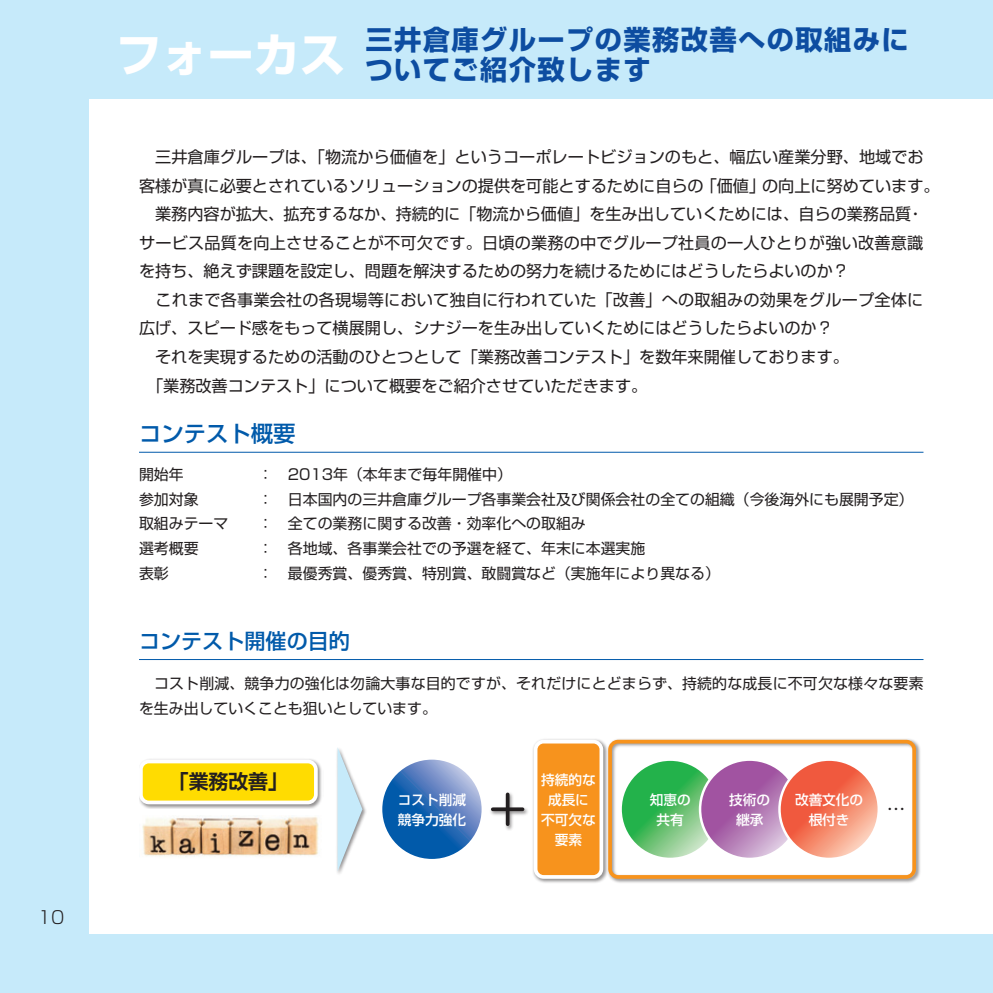
<style>
.page{position:relative;width:993px;height:993px;background:#fff}
.page>*{position:absolute;margin:0;border:0;box-sizing:border-box;transform-origin:0 0}
.t1{font:700 45.85px "Shin Go Pr 5";color:#fff}
.t2{font:700 27.3px/29.8px "Shin Go Pr 5";letter-spacing:.05em;color:#0d4da1}
.t3{font:500 22.4px "Shin Go Pr 5";color:#015aaa}
.t4{font:500 21px "Shin Go Pr 5";color:#015aaa}
.t5{font:700 19.78px "Shin Go Pr 5 De";color:#231f20}
.t6{font:18.55px "Shin Go Pr 5";color:#231f20}
.t7{font:300 17.5px "Shin Go Pr 5";color:#231f20}
.t8{font:16.1px/28.5px "Shin Go Pr 5";color:#231f20}
.t9{font:14.88px/24.8px "Shin Go Pr 5";color:#231f20}
.t10{font:500 13.65px/19.8px "Shin Go Pr 5";color:#fff;text-align:center}
</style>
<div class="page">
<div style="left:0;top:0;width:992px;height:992px;background:#c6eafa"></div>
<div style="left:89px;top:99px;width:903px;height:834px;background:#fff"></div>
<hr style="left:139px;top:451px;width:784px;height:1px;background:#015aaa">
<hr style="left:139px;top:659px;width:784px;height:1px;background:#015aaa">
<img style="left:535px;top:742px;width:70px;height:141px">
<svg style="left:533px;top:739px;width:70px;height:139px;background:#f7a341"></svg>
<img style="left:605px;top:741px;width:315px;height:142px">
<svg style="left:608px;top:739px;width:307px;height:139px"></svg>
<svg style="left:620px;top:759px;width:99px;height:99px;background:#54be6a"></svg>
<div style="left:619px;top:758px;width:102px;height:101px;border:2px solid #fff;border-radius:50%"></div>
<svg style="left:699px;top:759px;width:100px;height:99px;background:#b173b2"></svg>
<div style="left:698px;top:758px;width:102px;height:101px;border:2px solid #fff;border-radius:50%"></div>
<svg style="left:779px;top:759px;width:99px;height:99px;background:#f37e63"></svg>
<div style="left:778px;top:758px;width:101px;height:101px;border:2px solid #fff;border-radius:50%"></div>
<svg style="left:382px;top:759px;width:99px;height:99px;background:#3b75b9"></svg>
<img style="left:141px;top:762px;width:181px;height:47px">
<svg style="left:139px;top:759px;width:178px;height:45px"></svg>
<img style="left:337px;top:801px;width:29px;height:73px">
<svg style="left:337px;top:748px;width:25px;height:123px"></svg>
<img style="left:142px;top:817px;width:177px;height:40px">
<img style="left:490px;top:792px;width:38px;height:38px">
<hr style="left:492px;top:807px;width:30px;height:3px;background:#231f20">
<svg style="left:505px;top:794px;width:4px;height:29px"></svg>
<p class="t7" style="left:38px;top:902px;width:28px">10</p>
<h1 class="t1" style="left:116px;top:18px;width:231px">フォーカス</h1>
<h2 class="t2" style="left:365px;top:23px;width:544px">三井倉庫グループの業務改善への取組みについてご紹介致します</h2>
<p class="t8" style="left:139px;top:141px;width:801px">　三井倉庫グループは、「物流から価値を」というコーポレートビジョンのもと、幅広い産業分野、地域でお客様が真に必要とされているソリューションの提供を可能とするために自らの「価値」の向上に努めています。　業務内容が拡大、拡充するなか、持続的に「物流から価値」を生み出していくためには、自らの業務品質・サービス品質を向上させることが不可欠です。日頃の業務の中でグループ社員の一人ひとりが強い改善意識を持ち、絶えず課題を設定し、問題を解決するための努力を続けるためにはどうしたらよいのか？<br>　これまで各事業会社の各現場等において独自に行われていた「改善」への取組みの効果をグループ全体に広げ、スピード感をもって横展開し、シナジーを生み出していくためにはどうしたらよいのか？<br>　それを実現するための活動のひとつとして「業務改善コンテスト」を数年来開催しております。<br>　「業務改善コンテスト」について概要をご紹介させていただきます。</p>
<h3 class="t3" style="left:139px;top:414px;width:158px">コンテスト概要</h3>
<p class="t9" style="left:139px;top:460px;width:46px">開始年</p>
<p class="t9" style="left:258px;top:460px;width:255px">：　2013年（本年まで毎年開催中）</p>
<p class="t9" style="left:139px;top:485px;width:61px">参加対象</p>
<p class="t9" style="left:258px;top:485px;width:656px">：　日本国内の三井倉庫グループ各事業会社及び関係会社の全ての組織（今後海外にも展開予定）</p>
<p class="t9" style="left:139px;top:510px;width:91px">取組みテーマ</p>
<p class="t9" style="left:258px;top:510px;width:329px">：　全ての業務に関する改善・効率化への取組み</p>
<p class="t9" style="left:139px;top:534px;width:61px">選考概要</p>
<p class="t9" style="left:258px;top:534px;width:388px">：　各地域、各事業会社での予選を経て、年末に本選実施</p>
<p class="t9" style="left:139px;top:559px;width:31px">表彰</p>
<p class="t9" style="left:258px;top:559px;width:463px">：　最優秀賞、優秀賞、特別賞、敢闘賞など（実施年により異なる）</p>
<h3 class="t4" style="left:139px;top:623px;width:212px">コンテスト開催の目的</h3>
<p class="t9" style="left:139px;top:669px;width:785px">　コスト削減、競争力の強化は勿論大事な目的ですが、それだけにとどまらず、持続的な成長に不可欠な様々な要素を生み出していくことも狙いとしています。</p>
<p class="t5" style="left:169px;top:765px;width:121px">「業務改善」</p>
<p class="t10" style="left:397px;top:788px;width:70px;text-align:left">コスト削減競争力強化</p>
<p class="t10" style="left:541px;top:768px;width:56px">持続的な成長に不可欠な要素</p>
<p class="t10" style="left:649px;top:788px;width:42px">知恵の共有</p>
<p class="t10" style="left:729px;top:788px;width:42px">技術の継承</p>
<p class="t10" style="left:794px;top:788px;width:70px">改善文化の根付き</p>
<p class="t6" style="left:886px;top:793px;width:20px">…</p>
</div>
